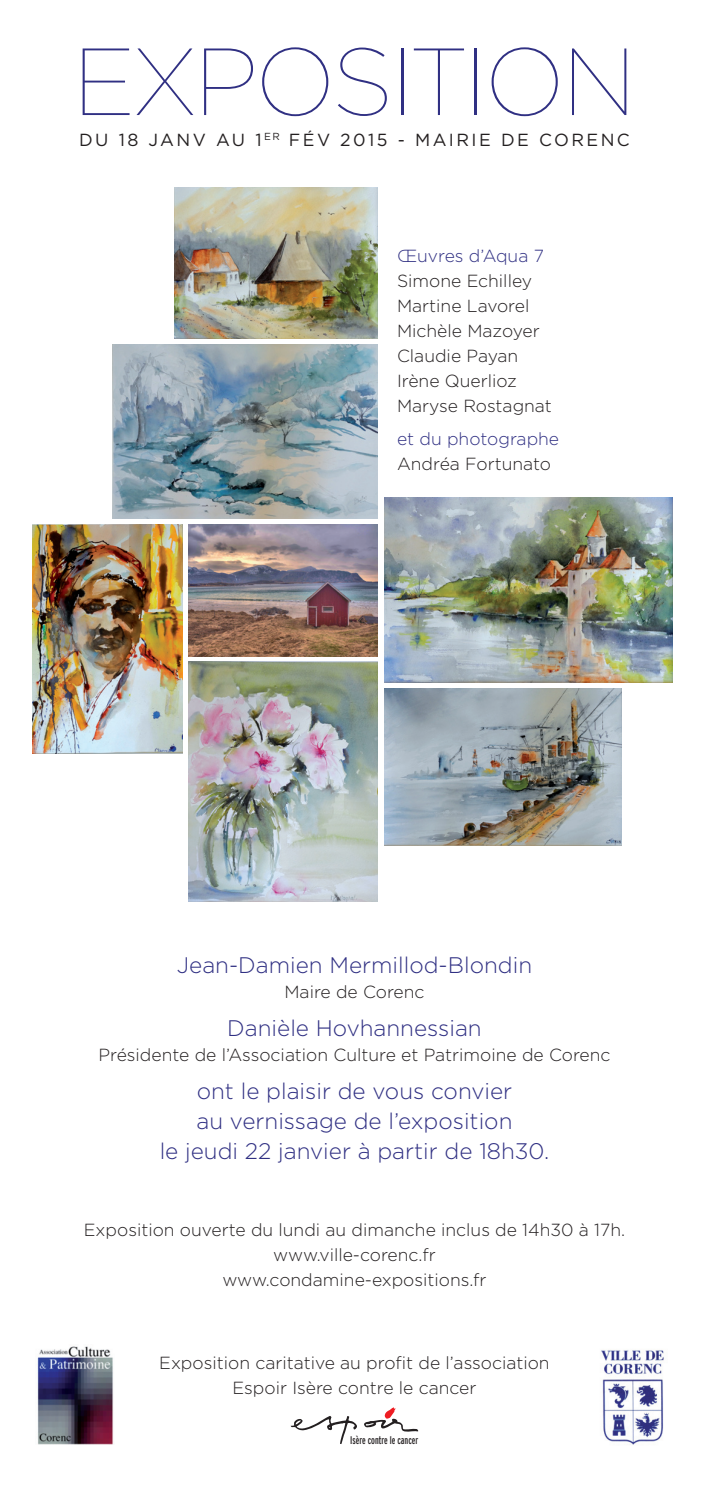
<style>
.page{position:relative;width:709px;height:1489px;background:#fff}
.page>*{position:absolute;margin:0;border:0;box-sizing:border-box;transform-origin:0 0}
.t1{font:100 95px "Gotham";letter-spacing:-.025em;color:#303083}
.t2{font:300 22.5px/30px "Gotham";color:#303083;text-align:center}
.t3{font:300 17.5px/25px "Gotham";color:#231f20;text-align:center}
.t4{font:17.5px "Gotham";letter-spacing:.14em;color:#231f20}
.t5{font:300 17.5px "Gotham";color:#303083}
.t6{font:extra-condensed 11px "Interstate";color:#231f20}
</style>
<div class="page">
<svg style="left:291px;top:1416px;width:66px;height:27px"></svg>
<svg style="left:364px;top:1407px;width:54px;height:25px"></svg>
<img style="left:37px;top:1346px;width:76px;height:97px">
<img style="left:601px;top:1349px;width:63px;height:96px">
<img style="left:188px;top:662px;width:190px;height:239px">
<img style="left:32px;top:524px;width:150px;height:229px">
<img style="left:384px;top:497px;width:288px;height:185px">
<img style="left:112px;top:345px;width:266px;height:173px">
<img style="left:384px;top:688px;width:238px;height:157px">
<img style="left:175px;top:188px;width:203px;height:150px">
<img style="left:188px;top:525px;width:190px;height:131px">
<h1 class="t1" style="left:73px;top:23px;width:565px">EXPOSITION</h1>
<p class="t4" style="left:79px;top:128px;width:552px">DU 18 JANV AU 1<sup>ER</sup> FÉV 2015 - MAIRIE DE CORENC</p>
<p class="t5" style="left:397px;top:245px;width:148px">Œuvres d’Aqua 7</p>
<p class="t3" style="left:397px;top:268px;width:156px;text-align:left">Simone Echilley<br>Martine Lavorel<br>Michèle Mazoyer<br>Claudie Payan<br>Irène Querlioz<br>Maryse Rostagnat</p>
<p class="t5" style="left:397px;top:427px;width:164px">et du photographe</p>
<p class="t3" style="left:397px;top:450px;width:155px">Andréa Fortunato</p>
<p class="t2" style="left:177px;top:949px;width:357px">Jean-Damien Mermillod-Blondin</p>
<p class="t3" style="left:284px;top:979px;width:142px">Maire de Corenc</p>
<p class="t2" style="left:227px;top:1012px;width:256px">Danièle Hovhannessian</p>
<p class="t3" style="left:98px;top:1041px;width:513px">Présidente de l’Association Culture et Patrimoine de Corenc</p>
<p class="t2" style="left:160px;top:1074px;width:391px">ont le plaisir de vous convier<br>au vernissage de l’exposition<br>le jeudi 22 janvier à partir de 18h30.</p>
<p class="t3" style="left:84px;top:1216px;width:542px">Exposition ouverte du lundi au dimanche inclus de 14h30 à 17h. www.ville-corenc.fr<br>www.condamine-expositions.fr</p>
<p class="t3" style="left:159px;top:1349px;width:392px">Exposition caritative au profit de l’association<br>Espoir Isère contre le cancer</p>
<p class="t6" style="left:350px;top:1433px;width:70px">Isère contre le cancer</p>
</div>
